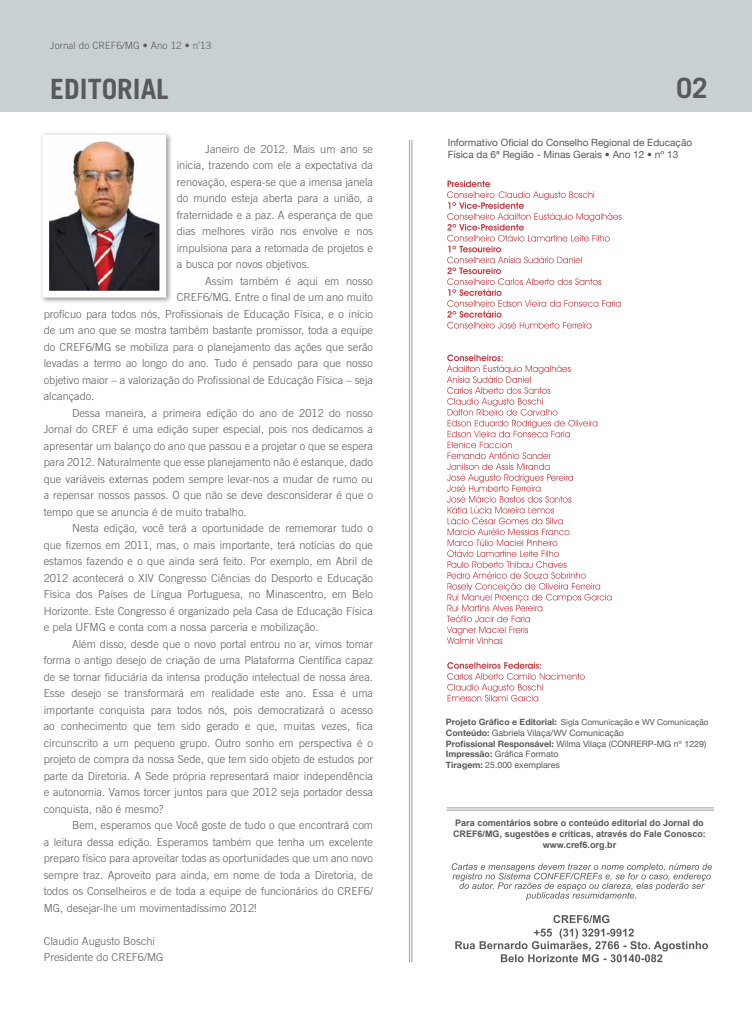
<style>
.page{position:relative;width:752px;height:1035px;background:#fff}
.page>*{position:absolute;margin:0;border:0;box-sizing:border-box;transform-origin:0 0}
.t1{font:700 28px "Trade Gothic";color:#58595b}
.t2{font:300 11px/16.5px "Trade Gothic";color:#58595b;text-align:justify}
.t3{font:10px/12px "Helvetica Neue";color:#58595b}
.t4{font:300 10px "Trade Gothic";color:#58595b}
.t5{font:700 9px/10.8px "Arial";color:#58595b;text-align:center}
.t6{font:8.8px/10.5px "Helvetica Neue";color:#58595b}
.t7{font:8.3px "Helvetica Neue";color:#58595b}
.s1{font-weight:700;font-size:8.8px}
.s2{font-weight:700}
</style>
<div class="page">
<svg style="left:451px;top:863px;width:260px;height:37px"></svg>
<svg style="left:447px;top:662px;width:137px;height:39px"></svg>
<svg style="left:446px;top:354px;width:165px;height:290px"></svg>
<svg style="left:447px;top:181px;width:174px;height:147px"></svg>
<hr style="left:411px;top:140px;width:1px;height:822px;background:#abadb0">
<hr style="left:408px;top:140px;width:2px;height:822px;background:#abadb0">
<hr style="left:446px;top:807px;width:267px;height:1px;background:#abadb0">
<hr style="left:446px;top:809px;width:267px;height:2px;background:#abadb0">
<div style="left:0;top:0;width:751px;height:112px;background:#c9d0d4"></div>
<div style="left:39px;top:131px;width:134px;height:173px;background:#000;opacity:.44"></div>
<img style="left:50px;top:143px;width:108px;height:146px">
<div style="left:42px;top:135px;width:124px;height:162px;border:7px solid #fff"></div>
<svg style="left:455px;top:915px;width:252px;height:47px"></svg>
<p class="t4" style="left:50px;top:40px;width:162px">Jornal do CREF6/MG • Ano 12 • n<sup>º</sup>13</p>
<h1 class="t1" style="left:50px;top:72px;width:120px">EDITORIAL</h1>
<h1 class="t1" style="left:676px;top:71px;width:33px">02</h1>
<p class="t2" style="left:177px;top:140px;width:198px;text-indent:28px">Janeiro de 2012. Mais um ano se inicia, trazendo com ele a expectativa da renovação, espera-se que a imensa janela do mundo esteja aberta para a união, a fraternidade e a paz. A esperança de que dias melhores virão nos envolve e nos impulsiona para a retomada de projetos e a busca por novos objetivos.</p>
<p class="t2" style="left:205px;top:272px;width:169px">Assim também é aqui em nosso</p>
<p class="t2" style="left:177px;top:289px;width:197px">CREF6/MG. Entre o final de um ano muito</p>
<p class="t2" style="left:44px;top:305px;width:330px">profícuo para todos nós, Profissionais de Educação Física, e o início</p>
<p class="t2" style="left:44px;top:322px;width:331px">de um ano que se mostra também bastante promissor, toda a equipe</p>
<p class="t2" style="left:44px;top:338px;width:330px">do CREF6/MG se mobiliza para o planejamento das ações que serão</p>
<p class="t2" style="left:44px;top:355px;width:330px">levadas a termo ao longo do ano. Tudo é pensado para que nosso</p>
<p class="t2" style="left:44px;top:371px;width:331px">objetivo maior – a valorização do Profissional de Educação Física – seja</p>
<p class="t2" style="left:44px;top:388px;width:52px">alcançado.</p>
<p class="t2" style="left:72px;top:404px;width:302px">Dessa maneira, a primeira edição do ano de 2012 do nosso</p>
<p class="t2" style="left:44px;top:421px;width:331px">Jornal do CREF é uma edição super especial, pois nos dedicamos a</p>
<p class="t2" style="left:44px;top:437px;width:331px">apresentar um balanço do ano que passou e a projetar o que se espera</p>
<p class="t2" style="left:44px;top:454px;width:330px">para 2012. Naturalmente que esse planejamento não é estanque, dado</p>
<p class="t2" style="left:44px;top:470px;width:330px">que variáveis externas podem sempre levar-nos a mudar de rumo ou</p>
<p class="t2" style="left:44px;top:487px;width:330px">a repensar nossos passos. O que não se deve desconsiderar é que o</p>
<p class="t2" style="left:44px;top:503px;width:204px">tempo que se anuncia é de muito trabalho.</p>
<p class="t2" style="left:72px;top:520px;width:302px">Nesta edição, você terá a oportunidade de rememorar tudo o</p>
<p class="t2" style="left:44px;top:536px;width:331px">que fizemos em 2011, mas, o mais importante, terá notícias do que</p>
<p class="t2" style="left:44px;top:553px;width:331px">estamos fazendo e o que ainda será feito. Por exemplo, em Abril de</p>
<p class="t2" style="left:44px;top:569px;width:330px">2012 acontecerá o XIV Congresso Ciências do Desporto e Educação</p>
<p class="t2" style="left:44px;top:586px;width:330px">Física dos Países de Língua Portuguesa, no Minascentro, em Belo</p>
<p class="t2" style="left:44px;top:602px;width:331px">Horizonte. Este Congresso é organizado pela Casa de Educação Física</p>
<p class="t2" style="left:44px;top:619px;width:276px">e pela UFMG e conta com a nossa parceria e mobilização.</p>
<p class="t2" style="left:72px;top:635px;width:302px">Além disso, desde que o novo portal entrou no ar, vimos tomar</p>
<p class="t2" style="left:44px;top:652px;width:331px">forma o antigo desejo de criação de uma Plataforma Científica capaz</p>
<p class="t2" style="left:44px;top:668px;width:330px">de se tornar fiduciária da intensa produção intelectual de nossa área.</p>
<p class="t2" style="left:44px;top:685px;width:330px">Esse desejo se transformará em realidade este ano. Essa é uma</p>
<p class="t2" style="left:44px;top:701px;width:330px">importante conquista para todos nós, pois democratizará o acesso</p>
<p class="t2" style="left:44px;top:718px;width:330px">ao conhecimento que tem sido gerado e que, muitas vezes, fica</p>
<p class="t2" style="left:44px;top:734px;width:330px">circunscrito a um pequeno grupo. Outro sonho em perspectiva é o</p>
<p class="t2" style="left:44px;top:751px;width:330px">projeto de compra da nossa Sede, que tem sido objeto de estudos por</p>
<p class="t2" style="left:44px;top:767px;width:330px">parte da Diretoria. A Sede própria representará maior independência</p>
<p class="t2" style="left:44px;top:784px;width:330px">e autonomia. Vamos torcer juntos para que 2012 seja portador dessa</p>
<p class="t2" style="left:44px;top:800px;width:121px">conquista, não é mesmo?</p>
<p class="t2" style="left:72px;top:817px;width:302px">Bem, esperamos que Você goste de tudo o que encontrará com</p>
<p class="t2" style="left:44px;top:833px;width:331px">a leitura dessa edição. Esperamos também que tenha um excelente</p>
<p class="t2" style="left:44px;top:850px;width:330px">preparo físico para aproveitar todas as oportunidades que um ano novo</p>
<p class="t2" style="left:44px;top:866px;width:331px">sempre traz. Aproveito para ainda, em nome de toda a Diretoria, de</p>
<p class="t2" style="left:44px;top:883px;width:330px">todos os Conselheiros e de toda a equipe de funcionários do CREF6/</p>
<p class="t2" style="left:44px;top:899px;width:214px">MG, desejar-lhe um movimentadíssimo 2012!</p>
<p class="t2" style="left:44px;top:932px;width:121px">Claudio Augusto Boschi<br>Presidente do CREF6/MG</p>
<p class="t3" style="left:447px;top:136px;width:246px">Informativo Oficial do Conselho Regional de Educação<br>Física da 6ª Região - Minas Gerais • Ano 12 • nº 13</p>
<p class="t7" style="left:445px;top:717px;width:264px"><span class="s1">Projeto Gráfico e Editorial:</span> Sigla Comunicação e WV Comunicação</p>
<p class="t6" style="left:445px;top:728px;width:262px"><span class="s2">Conteúdo:</span> Gabriela Vilaça/WV Comunicação<br><span class="s2">Profissional Responsável:</span> Wilma Vilaça (CONRERP-MG nº 1229)<br><span class="s2">Impressão:</span> Gráfica Formato<br><span class="s2">Tiragem:</span> 25.000 exemplares</p>
<p class="t5" style="left:453px;top:817px;width:254px">Para comentários sobre o conteúdo editorial do Jornal do<br>CREF6/MG, sugestões e críticas, através do Fale Conosco: www.cref6.org.br</p>
</div>
